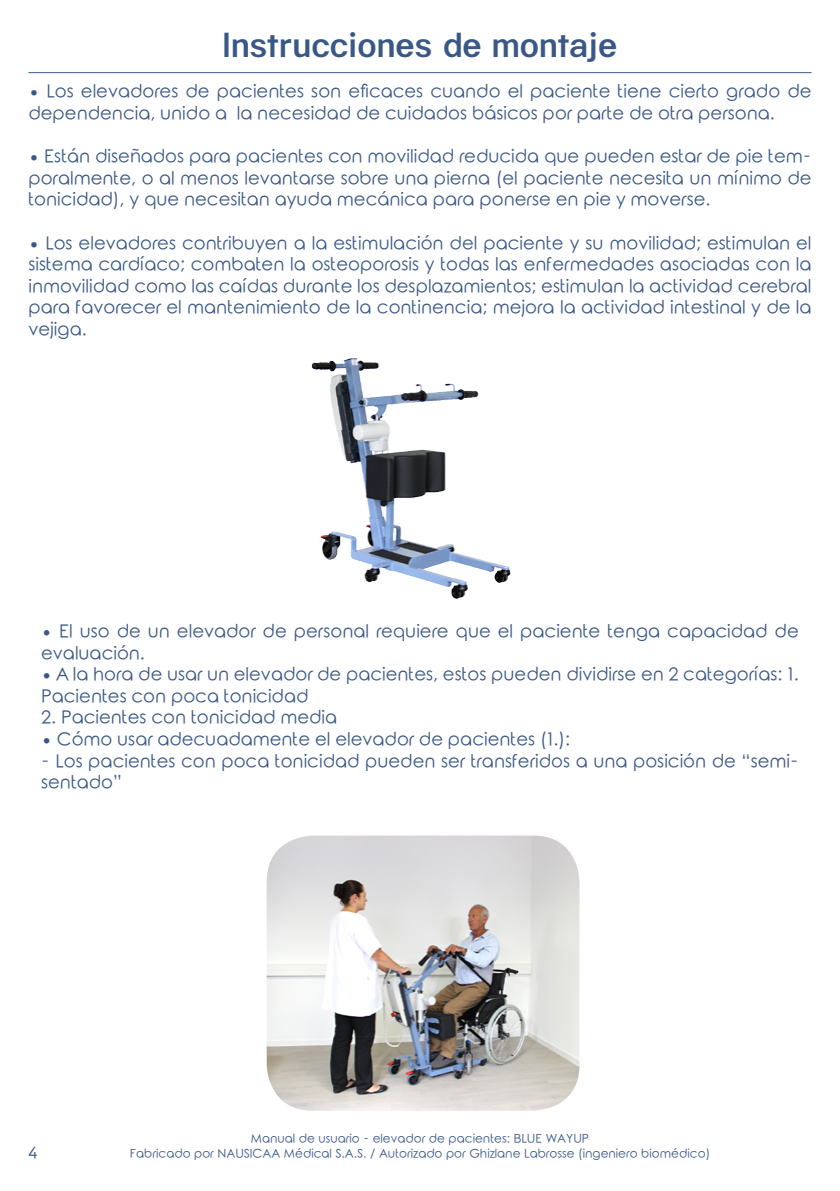
<style>
.page{position:relative;width:840px;height:1191px;background:#fff}
.page>*{position:absolute;margin:0;border:0;box-sizing:border-box;transform-origin:0 0}
.t1{font:500 36px "Kalypsa";letter-spacing:.015em;color:#3a5886}
.t2{font:18px/21.6px "Rounded Elegance";color:#3a5886}
.t3{font:16px "Rounded Elegance";color:#3a5886}
.t4{font:12px "Rounded Elegance";color:#3a5886}
</style>
<div class="page">
<img style="left:266px;top:835px;width:313px;height:275px">
<img style="left:311px;top:358px;width:200px;height:241px">
<hr style="left:28px;top:72px;width:783px;height:1px;background:#3a5886">
<h1 class="t1" style="left:222px;top:24px;width:396px">Instrucciones de montaje</h1>
<p class="t2" style="left:28px;top:83px;width:784px">• Los elevadores de pacientes son eficaces cuando el paciente tiene cierto grado de dependencia, unido a la necesidad de cuidados básicos por parte de otra persona.</p>
<p class="t2" style="left:28px;top:148px;width:784px;text-align:justify">• Están diseñados para pacientes con movilidad reducida que pueden estar de pie tem&shy;poralmente, o al menos levantarse sobre una pierna (el paciente necesita un mínimo de tonicidad), y que necesitan ayuda mecánica para ponerse en pie y moverse.</p>
<p class="t2" style="left:28px;top:234px;width:784px;text-align:justify">• Los elevadores contribuyen a la estimulación del paciente y su movilidad; estimulan el sistema cardíaco; combaten la osteoporosis y todas las enfermedades asociadas con la inmovilidad como las caídas durante los desplazamientos; estimulan la actividad cerebral para favorecer el mantenimiento de la continencia; mejora la actividad intestinal y de la vejiga.</p>
<p class="t2" style="left:41px;top:622px;width:758px">• El uso de un elevador de personal requiere que el paciente tenga capacidad de evaluación.</p>
<p class="t2" style="left:41px;top:666px;width:758px">• A la hora de usar un elevador de pacientes, estos pueden dividirse en 2 categorías: 1.<br>Pacientes con poca tonicidad</p>
<p class="t2" style="left:41px;top:709px;width:297px">2. Pacientes con tonicidad media</p>
<p class="t2" style="left:41px;top:730px;width:530px">• Cómo usar adecuadamente el elevador de pacientes (1.):</p>
<p class="t2" style="left:41px;top:752px;width:758px">- Los pacientes con poca tonicidad pueden ser transferidos a una posición de “semi&shy;sentado”</p>
<p class="t4" style="left:251px;top:1131px;width:339px">Manual de usuario - elevador de pacientes: BLUE WAYUP</p>
<p class="t3" style="left:28px;top:1143px;width:10px">4</p>
<p class="t4" style="left:130px;top:1146px;width:581px">Fabricado por NAUSICAA Médical S.A.S. / Autorizado por Ghizlane Labrosse (ingeniero biomédico)</p>
</div>
